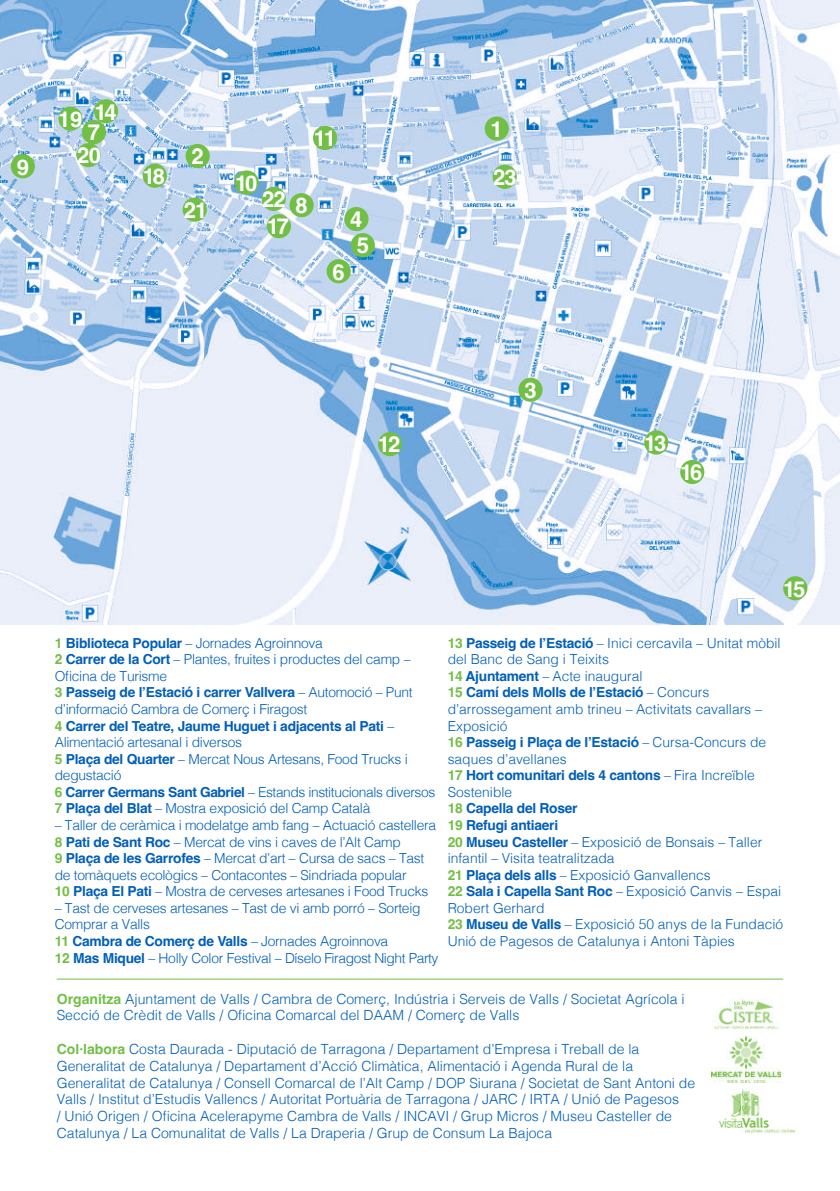
<style>
.page{position:relative;width:840px;height:1191px;background:#fff}
.page>*{position:absolute;margin:0;border:0;box-sizing:border-box;transform-origin:0 0}
.t1{font:700 22px/36.4px "Helvetica";letter-spacing:-.1em;color:#fff}
.t2{font:300 14px/16.8px "Helvetica";color:#005fb9}
.t3{font:300 13.8px/16.6px "Helvetica";letter-spacing:-.02em;color:#005fb9}
.t4{font:300 13.8px/16.6px "Helvetica";color:#005fb9}
.s1{font-weight:700;color:#71bf44}
.s2{font-weight:700}
</style>
<div class="page">
<img style="left:0;top:0;width:839px;height:624px">
<img style="left:717px;top:1088px;width:79px;height:45px">
<img style="left:712px;top:998px;width:66px;height:31px">
<img style="left:711px;top:1036px;width:69px;height:46px">
<hr style="left:57px;top:978px;width:725px;height:1px;background:#71bf44">
<div style="left:185px;top:144px;width:25px;height:24px;background:#71bf44;border-radius:50%"></div>
<div style="left:484px;top:117px;width:24px;height:24px;background:#71bf44;border-radius:50%"></div>
<div style="left:518px;top:378px;width:24px;height:24px;background:#71bf44;border-radius:50%"></div>
<div style="left:350px;top:233px;width:24px;height:24px;background:#71bf44;border-radius:50%"></div>
<div style="left:326px;top:259px;width:24px;height:24px;background:#71bf44;border-radius:50%"></div>
<div style="left:344px;top:207px;width:24px;height:24px;background:#71bf44;border-radius:50%"></div>
<div style="left:289px;top:193px;width:24px;height:24px;background:#71bf44;border-radius:50%"></div>
<div style="left:234px;top:170px;width:25px;height:24px;background:#71bf44;border-radius:50%"></div>
<div style="left:94px;top:99px;width:24px;height:24px;background:#71bf44;border-radius:50%"></div>
<div style="left:11px;top:154px;width:24px;height:24px;background:#71bf44;border-radius:50%"></div>
<div style="left:313px;top:126px;width:24px;height:24px;background:#71bf44;border-radius:50%"></div>
<div style="left:82px;top:120px;width:24px;height:24px;background:#71bf44;border-radius:50%"></div>
<div style="left:378px;top:432px;width:24px;height:24px;background:#71bf44;border-radius:50%"></div>
<div style="left:643px;top:430px;width:25px;height:24px;background:#71bf44;border-radius:50%"></div>
<div style="left:782px;top:576px;width:24px;height:24px;background:#71bf44;border-radius:50%"></div>
<div style="left:143px;top:164px;width:24px;height:24px;background:#71bf44;border-radius:50%"></div>
<div style="left:267px;top:214px;width:24px;height:24px;background:#71bf44;border-radius:50%"></div>
<div style="left:679px;top:460px;width:25px;height:24px;background:#71bf44;border-radius:50%"></div>
<div style="left:58px;top:107px;width:25px;height:24px;background:#71bf44;border-radius:50%"></div>
<div style="left:76px;top:143px;width:25px;height:24px;background:#71bf44;border-radius:50%"></div>
<div style="left:182px;top:198px;width:25px;height:24px;background:#71bf44;border-radius:50%"></div>
<div style="left:261px;top:187px;width:25px;height:24px;background:#71bf44;border-radius:50%"></div>
<div style="left:492px;top:165px;width:24px;height:24px;background:#71bf44;border-radius:50%"></div>
<h1 class="t1" style="left:17px;top:151px;width:14px">9</h1>
<h1 class="t1" style="left:94px;top:96px;width:24px">14</h1>
<h1 class="t1" style="left:77px;top:103px;width:25px;text-indent:-19px">19<br>20</h1>
<h1 class="t1" style="left:88px;top:117px;width:14px">7</h1>
<h1 class="t1" style="left:314px;top:123px;width:24px">11</h1>
<h1 class="t1" style="left:191px;top:141px;width:14px">2</h1>
<h1 class="t1" style="left:143px;top:160px;width:24px">18</h1>
<h1 class="t1" style="left:184px;top:194px;width:25px">21</h1>
<h1 class="t1" style="left:235px;top:167px;width:24px">10</h1>
<h1 class="t1" style="left:262px;top:183px;width:25px">22</h1>
<h1 class="t1" style="left:295px;top:190px;width:14px">8</h1>
<h1 class="t1" style="left:267px;top:211px;width:24px">17</h1>
<h1 class="t1" style="left:350px;top:204px;width:14px">4</h1>
<h1 class="t1" style="left:356px;top:230px;width:14px">5</h1>
<h1 class="t1" style="left:332px;top:256px;width:14px">6</h1>
<h1 class="t1" style="left:490px;top:113px;width:14px">1</h1>
<h1 class="t1" style="left:492px;top:161px;width:25px">23</h1>
<h1 class="t1" style="left:524px;top:374px;width:14px">3</h1>
<h1 class="t1" style="left:378px;top:429px;width:24px">12</h1>
<h1 class="t1" style="left:643px;top:427px;width:24px">13</h1>
<h1 class="t1" style="left:679px;top:457px;width:24px">16</h1>
<h1 class="t1" style="left:782px;top:573px;width:24px">15</h1>
<p class="t3" style="left:55px;top:633px;width:382px"><span class="s1">1</span> <span class="s2">Biblioteca Popular</span> – Jornades Agroinnova<br><span class="s1">2</span> <span class="s2">Carrer de la Cort</span> – Plantes, fruites i productes del camp – Oficina de Turisme<br><span class="s1">3</span> <span class="s2">Passeig de l’Estació i carrer Vallvera</span> – Automoció – Punt d’informació Cambra de Comerç i Firagost<br><span class="s1">4</span> <span class="s2">Carrer del Teatre, Jaume Huguet i adjacents al Pati</span> – Alimentació artesanal i diversos<br><span class="s1">5</span> <span class="s2">Plaça del Quarter</span> – Mercat Nous Artesans, Food Trucks i degustació<br><span class="s1">6</span> <span class="s2">Carrer Germans Sant Gabriel</span> – Estands institucionals diversos <span class="s1">7</span> <span class="s2">Plaça del Blat</span> – Mostra exposició del Camp Català</p>
<p class="t3" style="left:55px;top:816px;width:382px">– Taller de ceràmica i modelatge amb fang – Actuació castellera <span class="s1">8</span> <span class="s2">Pati de Sant Roc</span> – Mercat de vins i caves de l’Alt Camp<br><span class="s1">9</span> <span class="s2">Plaça de les Garrofes</span> – Mercat d’art – Cursa de sacs – Tast de tomàquets ecològics – Contacontes – Sindriada popular<br><span class="s1">10</span> <span class="s2">Plaça El Pati</span> – Mostra de cerveses artesanes i Food Trucks</p>
<p class="t3" style="left:55px;top:898px;width:385px">– Tast de cerveses artesanes – Tast de vi amb porró – Sorteig Comprar a Valls<br><span class="s1">11</span> <span class="s2">Cambra de Comerç de Valls</span> – Jornades Agroinnova<br><span class="s1">12</span> <span class="s2">Mas Miquel</span> – Holly Color Festival – Díselo Firagost Night Party</p>
<p class="t4" style="left:447px;top:633px;width:337px"><span class="s1">13</span> <span class="s2">Passeig de l’Estació</span> – Inici cercavila – Unitat mòbil del Banc de Sang i Teixits<br><span class="s1">14</span> <span class="s2">Ajuntament</span> – Acte inaugural<br><span class="s1">15</span> <span class="s2">Camí dels Molls de l’Estació</span> – Concurs d’arrossegament amb trineu – Activitats cavallars – Exposició<br><span class="s1">16</span> <span class="s2">Passeig i Plaça de l’Estació</span> – Cursa-Concurs de saques d’avellanes<br><span class="s1">17</span> <span class="s2">Hort comunitari dels 4 cantons</span> – Fira Increïble Sostenible<br><span class="s1">18</span> <span class="s2">Capella del Roser<br></span><span class="s1">19</span> <span class="s2">Refugi antiaeri<br></span><span class="s1">20</span> <span class="s2">Museu Casteller</span> – Exposició de Bonsais – Taller infantil – Visita teatralitzada<br><span class="s1">21</span> <span class="s2">Plaça dels alls</span> – Exposició Ganvallencs<br><span class="s1">22</span> <span class="s2">Sala i Capella Sant Roc</span> – Exposició Canvis – Espai Robert Gerhard<br><span class="s1">23</span> <span class="s2">Museu de Valls</span> – Exposició 50 anys de la Fundació Unió de Pagesos de Catalunya i Antoni Tàpies</p>
<p class="t2" style="left:57px;top:989px;width:629px"><span class="s1">Organitza</span> Ajuntament de Valls / Cambra de Comerç, Indústria i Serveis de Valls / Societat Agrícola i<br>Secció de Crèdit de Valls / Oficina Comarcal del DAAM / Comerç de Valls</p>
<p class="t2" style="left:57px;top:1039px;width:639px"><span class="s1">Col·labora</span> Costa Daurada - Diputació de Tarragona / Departament d’Empresa i Treball de la Generalitat de Catalunya / Departament d’Acció Climàtica, Alimentació i Agenda Rural de la Generalitat de Catalunya / Consell Comarcal de l’Alt Camp / DOP Siurana / Societat de Sant Antoni de Valls / Institut d’Estudis Vallencs / Autoritat Portuària de Tarragona / JARC / IRTA / Unió de Pagesos<br>/ Unió Origen / Oficina Acelerapyme Cambra de Valls / INCAVI / Grup Micros / Museu Casteller de Catalunya / La Comunalitat de Valls / La Draperia / Grup de Consum La Bajoca</p>
</div>
